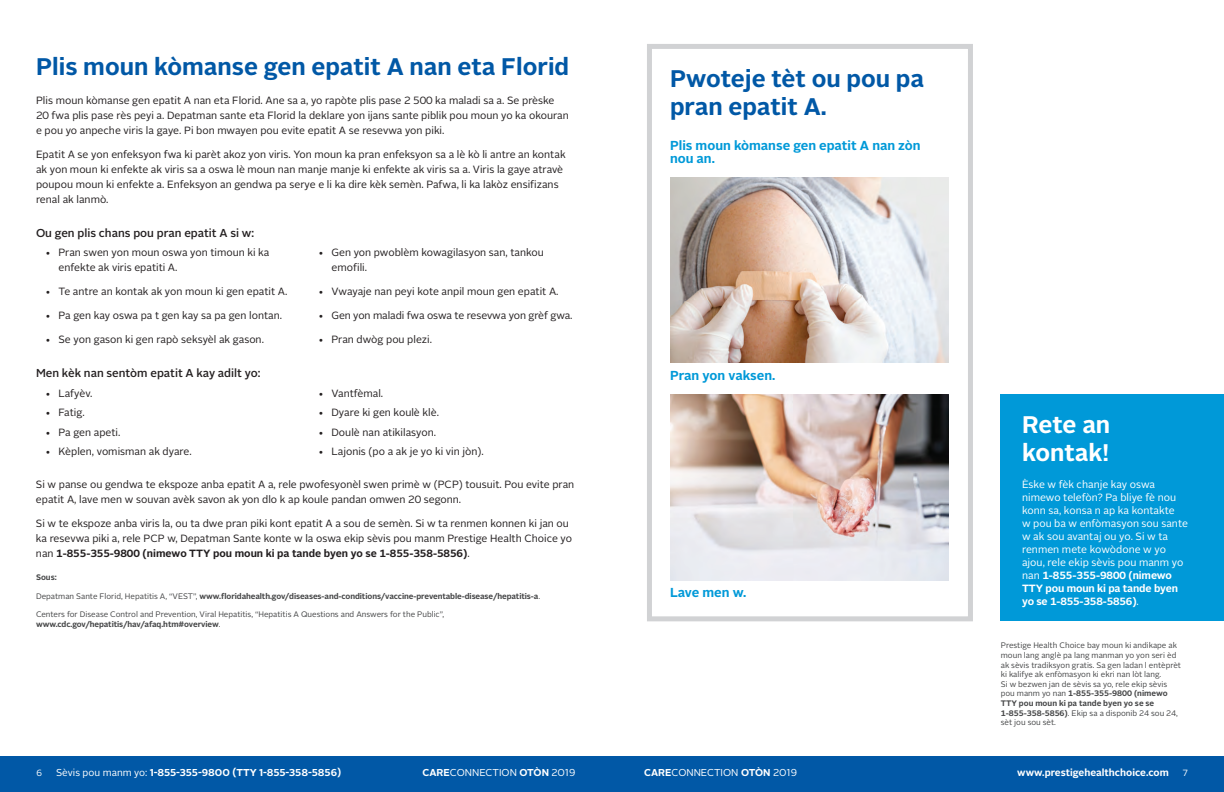
<style>
.page{position:relative;width:1224px;height:792px;background:#fff}
.page>*{position:absolute;margin:0;border:0;box-sizing:border-box;transform-origin:0 0}
.t1{font:700 24px/28px "Alright Sans";color:#0158a6}
.t2{font:700 24px/28px "Alright Sans";color:#fff}
.Subhead{font:700 13px/13px "Alright Sans";color:#0099d8}
.Topic_header{font:500 11.5px "Alright Sans";color:#231f20}
.Body{font:10.5px/15px "Alright Sans";color:#231f20}
.Body-2{font:10.5px/13px "Alright Sans";color:#fff}
.t3{font:700 10px "Alright Sans";color:#fff}
.t4{font:10px "Alright Sans";color:#fff}
.t5{font:9px "Alright Sans";color:#fff}
.footnote{font:8px/9.6px "Alright Sans";color:#464748}
.footnote-2{font:700 8px "Alright Sans";letter-spacing:-.01em;color:#464748}
.s1{font-weight:700}
.s2{font-weight:400}
</style>
<div class="page">
<div style="left:1000px;top:395px;width:224px;height:226px;background:#0099d8"></div>
<img style="left:670px;top:395px;width:278px;height:185px">
<img style="left:670px;top:177px;width:278px;height:186px">
<div style="left:647px;top:44px;width:326px;height:577px;border:5px solid #d1d2d4"></div>
<div style="left:0;top:756px;width:612px;height:36px;background:#0158a6"></div>
<div style="left:612px;top:756px;width:612px;height:36px;background:#0158a6"></div>
<p class="t1" style="left:36px;top:53px;width:535px">Plis moun kòmanse gen epatit A nan eta Florid</p>
<p class="Body" style="left:36px;top:93px;width:534px">Plis moun kòmanse gen epatit A nan eta Florid. Ane sa a, yo rapòte plis pase 2 500 ka maladi sa a. Se prèske<br>20 fwa plis pase rès peyi a. Depatman sante eta Florid la deklare yon ijans sante piblik pou moun yo ka okouran e pou yo anpeche viris la gaye. Pi bon mwayen pou evite epatit A se resevwa yon piki.</p>
<p class="Body" style="left:36px;top:147px;width:531px">Epatit A se yon enfeksyon fwa ki parèt akoz yon viris. Yon moun ka pran enfeksyon sa a lè kò li antre an kontak ak yon moun ki enfekte ak viris sa a oswa lè moun nan manje manje ki enfekte ak viris sa a. Viris la gaye atravè poupou moun ki enfekte a. Enfeksyon an gendwa pa serye e li ka dire kèk semèn. Pafwa, li ka lakòz ensifizans renal ak lanmò.</p>
<p class="Topic_header" style="left:36px;top:225px;width:220px">Ou gen plis chans pou pran epatit A si w:</p>
<p class="Body" style="left:58px;top:245px;width:212px;text-indent:-14px">• Pran swen yon moun oswa yon timoun ki ka enfekte ak viris epatiti A.</p>
<p class="Body" style="left:45px;top:284px;width:244px">• Te antre an kontak ak yon moun ki gen epatit A.</p>
<p class="Body" style="left:45px;top:308px;width:239px">• Pa gen kay oswa pa t gen kay sa pa gen lontan.</p>
<p class="Body" style="left:45px;top:332px;width:220px">• Se yon gason ki gen rapò seksyèl ak gason.</p>
<p class="Body" style="left:332px;top:245px;width:214px;text-indent:-14px">• Gen yon pwoblèm kowagilasyon san, tankou emofili.</p>
<p class="Body" style="left:318px;top:284px;width:242px">• Vwayaje nan peyi kote anpil moun gen epatit A.</p>
<p class="Body" style="left:318px;top:308px;width:256px">• Gen yon maladi fwa oswa te resevwa yon grèf gwa.</p>
<p class="Body" style="left:318px;top:332px;width:116px">• Pran dwòg pou plezi.</p>
<p class="Topic_header" style="left:36px;top:365px;width:226px">Men kèk nan sentòm epatit A kay adilt yo:</p>
<p class="Body" style="left:45px;top:386px;width:49px">• Lafyèv.</p>
<p class="Body" style="left:45px;top:405px;width:41px">• Fatig.</p>
<p class="Body" style="left:45px;top:425px;width:77px">• Pa gen apeti.</p>
<p class="Body" style="left:45px;top:444px;width:148px">• Kèplen, vomisman ak dyare.</p>
<p class="Body" style="left:318px;top:386px;width:67px">• Vantfèmal.</p>
<p class="Body" style="left:318px;top:405px;width:122px">• Dyare ki gen koulè klè.</p>
<p class="Body" style="left:318px;top:425px;width:120px">• Doulè nan atikilasyon.</p>
<p class="Body" style="left:318px;top:444px;width:167px">• Lajonis (po a ak je yo ki vin jòn).</p>
<p class="Body" style="left:36px;top:477px;width:540px">Si w panse ou gendwa te ekspoze anba epatit A a, rele pwofesyonèl swen primè w (PCP) tousuit. Pou evite pran epatit A, lave men w souvan avèk savon ak yon dlo k ap koule pandan omwen 20 segonn.</p>
<p class="Body" style="left:36px;top:516px;width:538px">Si w te ekspoze anba viris la, ou ta dwe pran piki kont epatit A a sou de semèn. Si w ta renmen konnen ki jan ou ka resevwa piki a, rele PCP w, Depatman Sante konte w la oswa ekip sèvis pou manm Prestige Health Choice yo nan <span class="s1">1-855-355-9800 (nimewo TTY pou moun ki pa tande byen yo se 1-855-358-5856)</span>.</p>
<p class="footnote-2" style="left:36px;top:572px;width:22px">Sous:</p>
<p class="footnote-2" style="left:36px;top:590px;width:506px"><span class="s2">Depatman Sante Florid, Hepatitis A, “VEST”,</span> www.floridahealth.gov/diseases-and-conditions/vaccine-preventable-disease/hepatitis-a<span class="s2">.</span></p>
<p class="footnote" style="left:36px;top:610px;width:410px">Centers for Disease Control and Prevention, Viral Hepatitis, “Hepatitis A Questions and Answers for the Public”, <span class="s1">www.cdc.gov/hepatitis/hav/afaq.htm#overview</span>.</p>
<p class="t1" style="left:670px;top:64px;width:256px">Pwoteje tèt ou pou pa pran epatit A.</p>
<p class="Subhead" style="left:670px;top:139px;width:252px">Plis moun kòmanse gen epatit A nan zòn nou an.</p>
<p class="Subhead" style="left:670px;top:369px;width:107px">Pran yon vaksen.</p>
<p class="Subhead" style="left:670px;top:586px;width:78px">Lave men w.</p>
<p class="t2" style="left:1022px;top:411px;width:90px">Rete an kontak!</p>
<p class="Body-2" style="left:1022px;top:478px;width:167px">Èske w fèk chanje kay oswa nimewo telefòn? Pa bliye fè nou konn sa, konsa n ap ka kontakte<br>w pou ba w enfòmasyon sou sante w ak sou avantaj ou yo. Si w ta renmen mete kowòdone w yo ajou, rele ekip sèvis pou manm yo nan <span class="s1">1-855-355-9800 (nimewo<br>TTY pou moun ki pa tande byen yo se 1-855-358-5856)</span>.</p>
<p class="footnote" style="left:1001px;top:641px;width:182px">Prestige Health Choice bay moun ki andikape ak moun lang anglè pa lang manman yo yon seri èd ak sèvis tradiksyon gratis. Sa gen ladan l entèprèt ki kalifye ak enfòmasyon ki ekri nan lòt lang.<br>Si w bezwen jan de sèvis sa yo, rele ekip sèvis pou manm yo nan <span class="s1">1-855-355-9800 (nimewo TTY pou moun ki pa tande byen yo se se 1-855-358-5856)</span>. Ekip sa a disponib 24 sou 24, sèt jou sou sèt.</p>
<p class="t5" style="left:36px;top:766px;width:7px">6</p>
<p class="t3" style="left:56px;top:765px;width:286px"><span class="s2">Sèvis pou manm yo:</span> 1-855-355-9800 (TTY 1-855-358-5856)</p>
<p class="t4" style="left:422px;top:765px;width:155px"><span class="s1">CARE</span>CONNECTION <span class="s1">OTÒN</span> 2019</p>
<p class="t4" style="left:644px;top:765px;width:155px"><span class="s1">CARE</span>CONNECTION <span class="s1">OTÒN</span> 2019</p>
<p class="t3" style="left:1017px;top:765px;width:153px">www.prestigehealthchoice.com</p>
<p class="t5" style="left:1182px;top:766px;width:7px">7</p>
</div>
